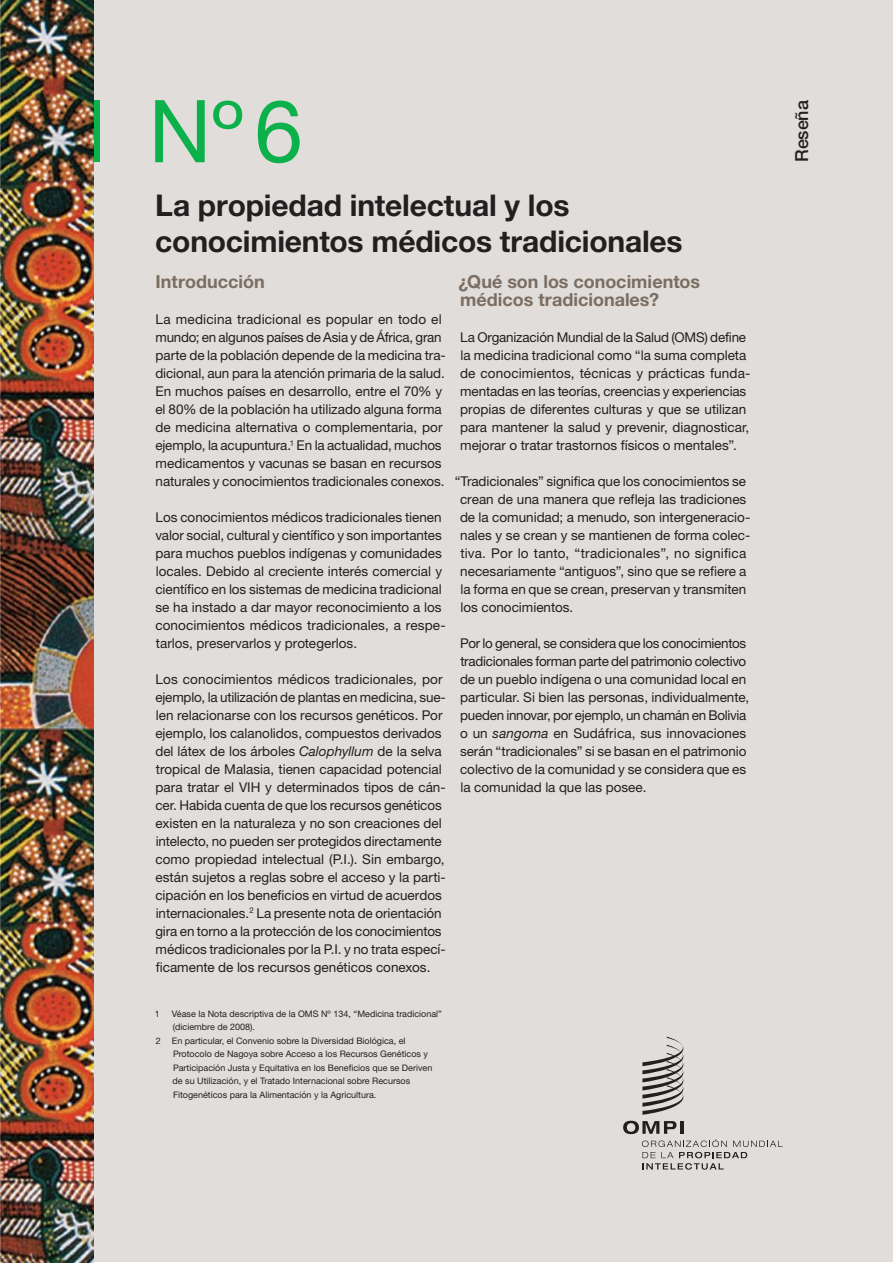
<style>
.page{position:relative;width:893px;height:1263px;background:#fff}
.page>*{position:absolute;margin:0;border:0;box-sizing:border-box;transform-origin:0 0}
.t1{font:87px "Helvetica Neue LT Std";color:#0cb14b}
.t2{font:700 30px/36px "Helvetica Neue LT Std";letter-spacing:-.005em;color:#231f20}
.t3{font:700 18px/18px "Helvetica Neue LT Std";color:#7a6d62}
.t4{font:500 18px "Helvetica Neue LT Std";letter-spacing:-.01em;color:#231f20}
.t5{font:13.5px/18px "Helvetica Neue LT Std";color:#231f20}
.t6{font:9px "Helvetica Neue LT Std";color:#231f20}
.s1{font-style:italic}
</style>
<div class="page">
<div style="left:0;top:1px;width:893px;height:1261px;background:#e1ddda"></div>
<img style="left:0;top:1px;width:94px;height:1261px">
<div style="left:94px;top:101px;width:5px;height:61px;background:#0cb14b"></div>
<svg style="left:642px;top:1037px;width:41px;height:78px"></svg>
<svg style="left:623px;top:1121px;width:160px;height:49px"></svg>
<h1 class="t1" style="left:149px;top:100px;width:156px">Nº 6</h1>
<h3 class="t4" style="left:791px;top:162px;width:63px;rotate:-90deg">Reseña</h3>
<h2 class="t2" style="left:155px;top:190px;width:529px">La propiedad intelectual y los conocimientos médicos tradicionales</h2>
<h3 class="t3" style="left:458px;top:274px;width:243px">¿Qué son los conocimientos médicos tradicionales?</h3>
<p class="t5" style="left:460px;top:329px;width:292px">La Organización Mundial de la Salud (OMS) define la medicina tradicional como “la suma completa de conocimientos, técnicas y prácticas funda&shy;mentadas en las teorías, creencias y experiencias propias de diferentes culturas y que se utilizan para mantener la salud y prevenir, diagnosticar, mejorar o tratar trastornos físicos o mentales”.</p>
<p class="t5" style="left:460px;top:473px;width:292px;text-indent:-5px">“Tradicionales” significa que los conocimientos se crean de una manera que refleja las tradiciones de la comunidad; a menudo, son intergeneracio&shy;nales y se crean y se mantienen de forma colec&shy;tiva. Por lo tanto, “tradicionales”, no significa necesariamente “antiguos”, sino que se refiere a la forma en que se crean, preservan y transmiten los conocimientos.</p>
<p class="t5" style="left:460px;top:635px;width:291px">Por lo general, se considera que los conocimientos tradicionales forman parte del patrimonio colectivo de un pueblo indígena o una comunidad local en particular. Si bien las personas, individualmente, pueden innovar, por ejemplo, un chamán en Bolivia o un <span class="s1">sangoma</span> en Sudáfrica, sus innovaciones serán “tradicionales” si se basan en el patrimonio colectivo de la comunidad y se considera que es la comunidad la que las posee.</p>
<h3 class="t3" style="left:156px;top:274px;width:111px">Introducción</h3>
<p class="t5" style="left:155px;top:311px;width:292px">La medicina tradicional es popular en todo el mundo; en algunos países de Asia y de África, gran parte de la población depende de la medicina tra&shy;dicional, aun para la atención primaria de la salud.<br>En muchos países en desarrollo, entre el 70% y el 80% de la población ha utilizado alguna forma de medicina alternativa o complementaria, por ejemplo, la acupuntura.<sup>1</sup> En la actualidad, muchos medicamentos y vacunas se basan en recursos naturales y conocimientos tradicionales conexos.</p>
<p class="t5" style="left:155px;top:509px;width:292px">Los conocimientos médicos tradicionales tienen valor social, cultural y científico y son importantes para muchos pueblos indígenas y comunidades locales. Debido al creciente interés comercial y científico en los sistemas de medicina tradicional se ha instado a dar mayor reconocimiento a los conocimientos médicos tradicionales, a respe&shy;tarlos, preservarlos y protegerlos.</p>
<p class="t5" style="left:155px;top:671px;width:292px">Los conocimientos médicos tradicionales, por ejemplo, la utilización de plantas en medicina, sue&shy;len relacionarse con los recursos genéticos. Por ejemplo, los calanolidos, compuestos derivados del látex de los árboles <span class="s1">Calophyllum</span> de la selva tropical de Malasia, tienen capacidad potencial para tratar el VIH y determinados tipos de cán&shy;cer. Habida cuenta de que los recursos genéticos existen en la naturaleza y no son creaciones del intelecto, no pueden ser protegidos directamente como propiedad intelectual (P.I.). Sin embargo, están sujetos a reglas sobre el acceso y la parti&shy;cipación en los beneficios en virtud de acuerdos internacionales.<sup>2</sup> La presente nota de orientación gira en torno a la protección de los conocimientos médicos tradicionales por la P.I. y no trata especí&shy;ficamente de los recursos genéticos conexos.</p>
<p class="t6" style="left:155px;top:1010px;width:7px">1</p>
<p class="t6" style="left:172px;top:1010px;width:272px">Véase la Nota descriptiva de la OMS Nº 134, “Medicina tradicional”</p>
<p class="t6" style="left:173px;top:1024px;width:83px">(diciembre de 2008).</p>
<p class="t6" style="left:156px;top:1037px;width:251px">2 En particular, el Convenio sobre la Diversidad Biológica, el</p>
<p class="t6" style="left:173px;top:1051px;width:257px">Protocolo de Nagoya sobre Acceso a los Recursos Genéticos y</p>
<p class="t6" style="left:173px;top:1064px;width:261px">Participación Justa y Equitativa en los Beneficios que se Deriven</p>
<p class="t6" style="left:173px;top:1078px;width:239px">de su Utilización, y el Tratado Internacional sobre Recursos</p>
<p class="t6" style="left:173px;top:1091px;width:205px">Fitogenéticos para la Alimentación y la Agricultura.</p>
</div>
